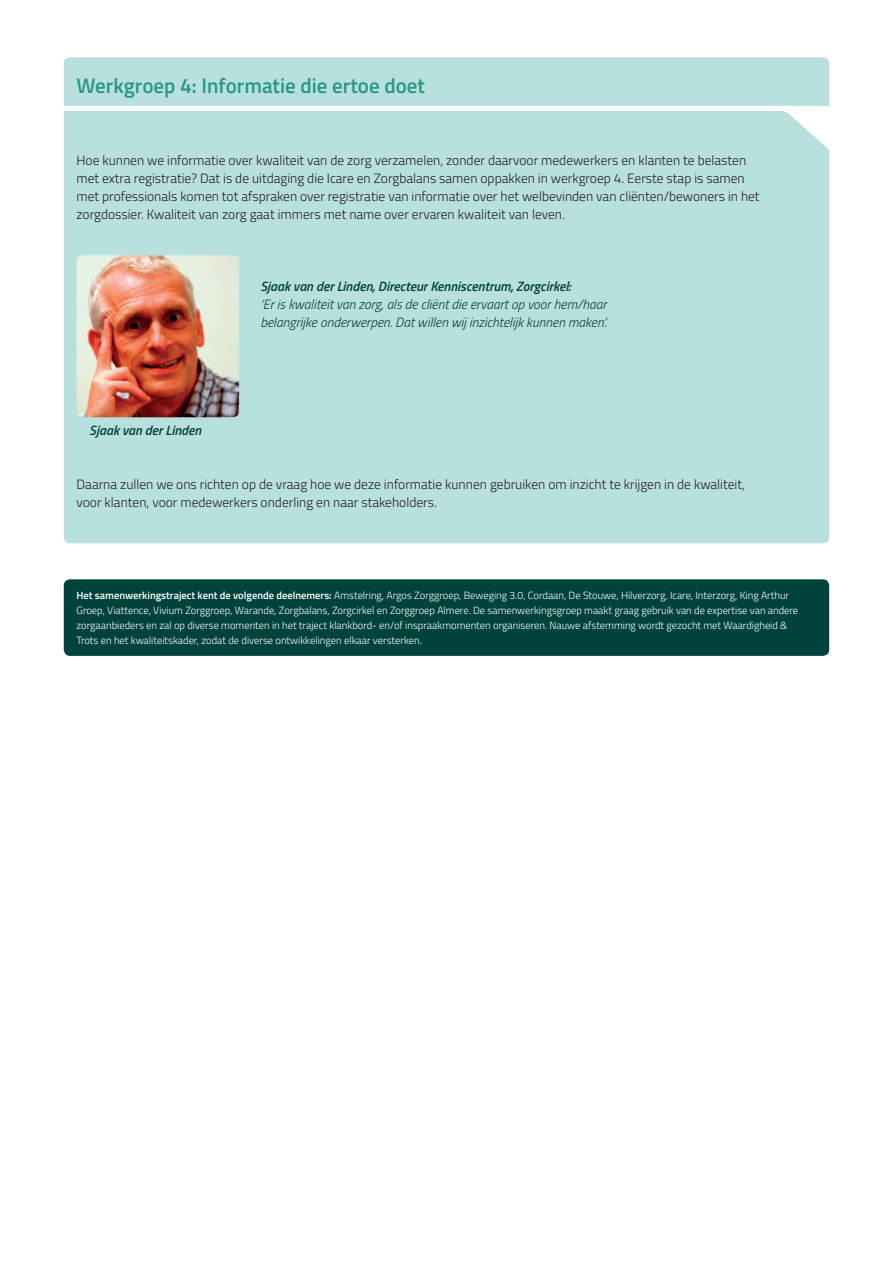
<style>
.page{position:relative;width:893px;height:1263px;background:#fff}
.page>*{position:absolute;margin:0;border:0;box-sizing:border-box;transform-origin:0 0}
.t1{font:600 21px "Titillium Web";color:#279789}
.t2{font:300 13.5px/18px "Titillium Web";color:#231f20}
.t3{font:italic 300 13.5px/18px "Titillium Web";color:#01423c}
.t4{font:italic 600 13.5px "Titillium Web";color:#01423c}
.t5{font:300 10.5px/15px "Titillium Web";color:#fff}
.s1{font-weight:600}
</style>
<div class="page">
<div style="left:64px;top:57px;width:765px;height:486px;background:#b8e1de"></div>
<img style="left:77px;top:255px;width:162px;height:162px">
<div style="left:64px;top:579px;width:765px;height:77px;background:#01423c;border-radius:6px"></div>
<h1 class="t1" style="left:77px;top:70px;width:350px">Werkgroep 4: Informatie die ertoe doet</h1>
<p class="t2" style="left:77px;top:151px;width:685px">Hoe kunnen we informatie over kwaliteit van de zorg verzamelen, zonder daarvoor medewerkers en klanten te belasten met extra registratie? Dat is de uitdaging die Icare en Zorgbalans samen oppakken in werkgroep 4. Eerste stap is samen met professionals komen tot afspraken over registratie van informatie over het welbevinden van cliënten/bewoners in het zorgdossier. Kwaliteit van zorg gaat immers met name over ervaren kwaliteit van leven.</p>
<p class="t4" style="left:89px;top:420px;width:114px">Sjaak van der Linden</p>
<p class="t4" style="left:260px;top:276px;width:312px">Sjaak van der Linden, Directeur Kenniscentrum, Zorgcirkel:</p>
<p class="t3" style="left:260px;top:295px;width:348px">‘Er is kwaliteit van zorg, als de cliënt die ervaart op voor hem/haar belangrijke onderwerpen. Dat willen wij inzichtelijk kunnen maken’.</p>
<p class="t2" style="left:77px;top:475px;width:670px">Daarna zullen we ons richten op de vraag hoe we deze informatie kunnen gebruiken om inzicht te krijgen in de kwaliteit, voor klanten, voor medewerkers onderling en naar stakeholders.</p>
<p class="t5" style="left:77px;top:587px;width:723px"><span class="s1">Het samenwerkingstraject kent de volgende deelnemers:</span> Amstelring, Argos Zorggroep, Beweging 3.0, Cordaan, De Stouwe, Hilverzorg, Icare, Interzorg, King Arthur Groep, Viattence, Vivium Zorggroep, Warande, Zorgbalans, Zorgcirkel en Zorggroep Almere. De samenwerkingsgroep maakt graag gebruik van de expertise van andere zorgaanbieders en zal op diverse momenten in het traject klankbord- en/of inspraakmomenten organiseren. Nauwe afstemming wordt gezocht met Waardigheid &amp; Trots en het kwaliteitskader, zodat de diverse ontwikkelingen elkaar versterken.</p>
</div>
